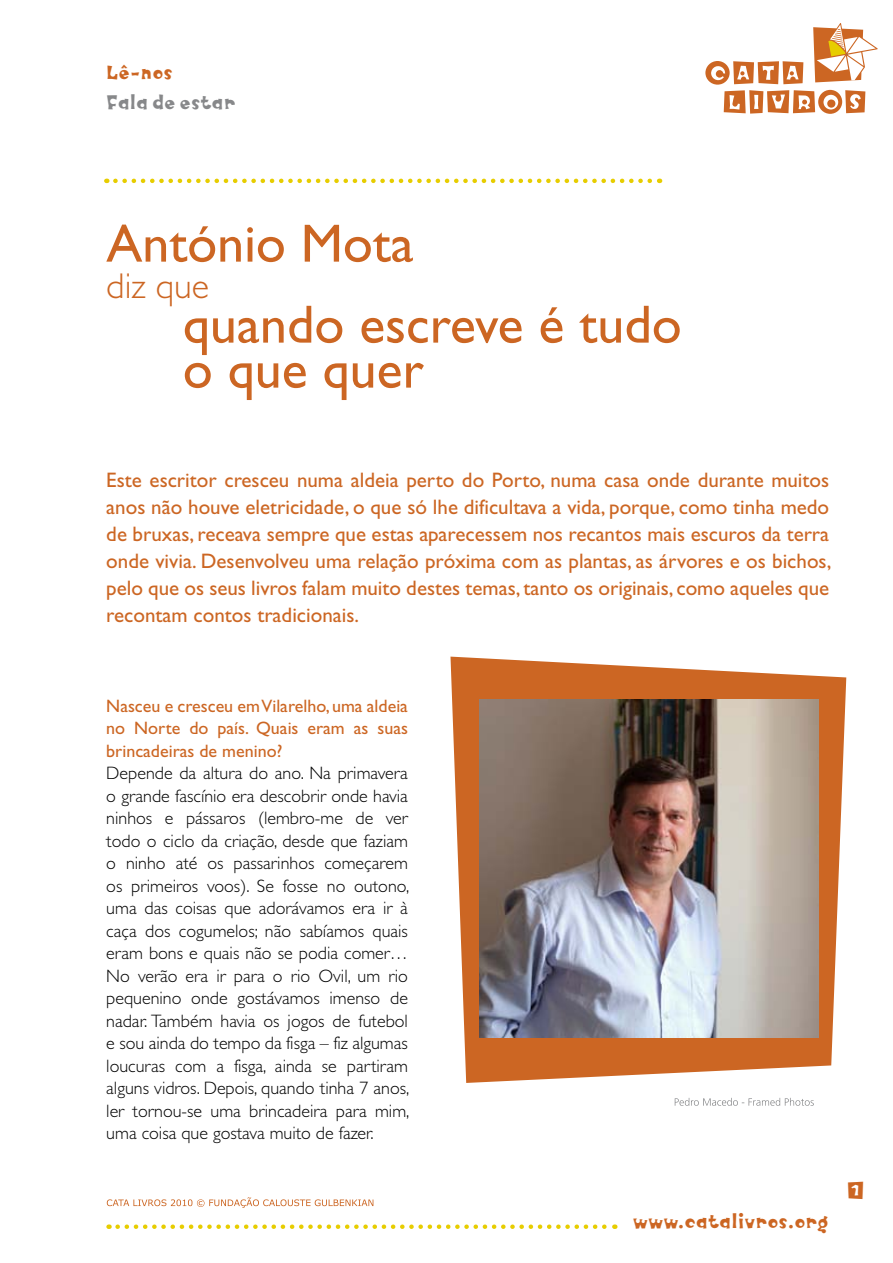
<style>
.page{position:relative;width:893px;height:1263px;background:#fff}
.page>*{position:absolute;margin:0;border:0;box-sizing:border-box;transform-origin:0 0}
.t1{font:54px/45px "Gill Sans";color:#cc6623}
.t2{font:300 36px "Gill Sans";color:#cc6623}
.t3{font:27px "Knobcheese Initials";color:#cc6623}
.t4{font:21px/27px "Gill Sans";color:#cc6623;text-align:justify}
.t5{font:21px "Knobcheese";color:#cc6623}
.t6{font:21px "Knobcheese";color:#87888a}
.t7{font:300 18px/22.5px "Gill Sans";color:#000;text-align:justify}
.t8{font:18px/22.5px "Gill Sans";color:#cc6623;text-align:justify}
</style>
<div class="page">
<svg style="left:107px;top:1197px;width:266px;height:11px"></svg>
<svg style="left:675px;top:1098px;width:139px;height:8px"></svg>
<svg style="left:115px;top:179px;width:545px;height:4px"></svg>
<svg style="left:118px;top:1224px;width:497px;height:5px"></svg>
<svg style="left:450px;top:657px;width:396px;height:426px;fill:#cc6623"></svg>
<img style="left:479px;top:699px;width:339px;height:339px">
<svg style="left:705px;top:23px;width:173px;height:91px"></svg>
<p class="t5" style="left:106px;top:60px;width:68px">Lê-nos</p>
<p class="t6" style="left:106px;top:90px;width:131px">Fala de estar</p>
<h1 class="t1" style="left:106px;top:221px;width:309px">António Mota</h1>
<h2 class="t2" style="left:106px;top:265px;width:104px">diz que</h2>
<h1 class="t1" style="left:183px;top:302px;width:500px">quando escreve é tudo o que quer</h1>
<p class="t4" style="left:106px;top:466px;width:726px">Este escritor cresceu numa aldeia perto do Porto, numa casa onde durante muitos anos não houve eletricidade, o que só lhe dificultava a vida, porque, como tinha medo de bruxas, receava sempre que estas aparecessem nos recantos mais escuros da terra onde vivia. Desenvolveu uma relação próxima com as plantas, as árvores e os bichos, pelo que os seus livros falam muito destes temas, tanto os originais, como aqueles que recontam contos tradicionais.</p>
<p class="t8" style="left:106px;top:694px;width:303px">Nasceu e cresceu em Vilarelho, uma aldeia no Norte do país. Quais eram as suas brincadeiras de menino?</p>
<p class="t7" style="left:106px;top:762px;width:305px">Depende da altura do ano. Na primavera o grande fascínio era descobrir onde havia ninhos e pássaros (lembro-me de ver todo o ciclo da criação, desde que faziam o ninho até os passarinhos começarem os primeiros voos). Se fosse no outono, uma das coisas que adorávamos era ir à caça dos cogumelos; não sabíamos quais eram bons e quais não se podia comer… No verão era ir para o rio Ovil, um rio pequenino onde gostávamos imenso de nadar. Também havia os jogos de futebol e sou ainda do tempo da fisga – fiz algumas loucuras com a fisga, ainda se partiram alguns vidros. Depois, quando tinha 7 anos, ler tornou-se uma brincadeira para mim, uma coisa que gostava muito de fazer.</p>
<p class="t5" style="left:633px;top:1209px;width:197px">www.catalivros.org</p>
<h3 class="t3" style="left:847px;top:1176px;width:19px">1</h3>
</div>
